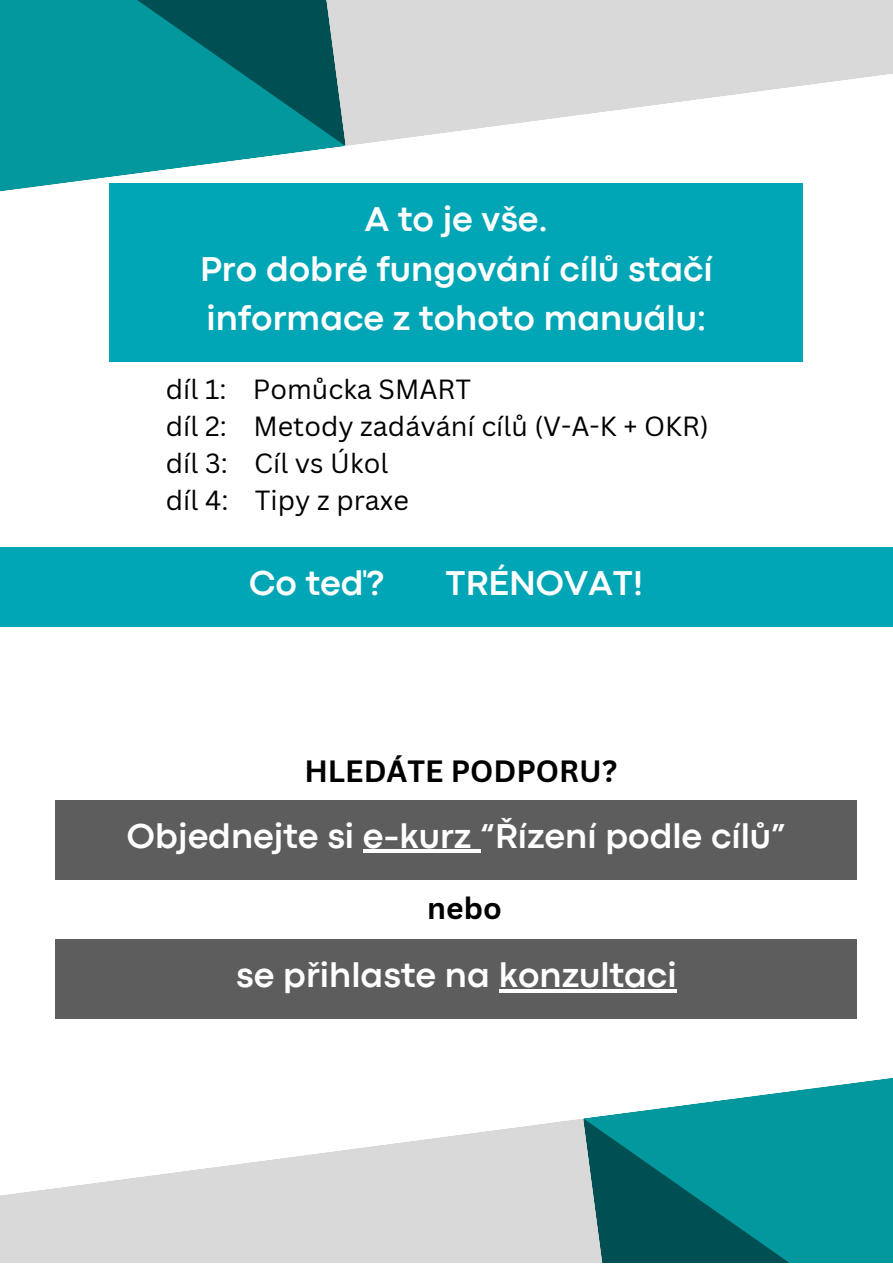
<style>
.page{position:relative;width:893px;height:1264px;background:#fff}
.page>*{position:absolute;margin:0;border:0;box-sizing:border-box;transform-origin:0 0}
.t1{font:700 36px/49.5px "Codec Pro";color:#fff}
.t2{font:700 30px "Canva Sans";color:#000}
.t3{font:27px "Canva Sans";color:#000}
</style>
<div class="page">
<svg style="left:345px;top:0;width:547px;height:184px;fill:#d9d9d9"></svg>
<svg style="left:0;top:0;width:345px;height:192px;background:#1d9397"></svg>
<svg style="left:0;top:1119px;width:583px;height:143px;fill:#d9d9d9"></svg>
<svg style="left:583px;top:1078px;width:309px;height:184px;background:#239398"></svg>
<div style="left:109px;top:184px;width:694px;height:178px;background:#00a6b6"></div>
<div style="left:56px;top:800px;width:801px;height:79px;background:#5d5d5d"></div>
<hr style="left:363px;top:849px;width:117px;height:4px;background:#fff">
<div style="left:0;top:547px;width:892px;height:80px;background:#00a6b6"></div>
<div style="left:56px;top:939px;width:801px;height:79px;background:#5d5d5d"></div>
<svg style="left:499px;top:989px;width:177px;height:3px"></svg>
<p class="t1" style="left:365px;top:197px;width:185px">A to je vše.</p>
<p class="t1" style="left:200px;top:246px;width:514px">Pro dobré fungování cílů stačí informace z tohoto manuálu:</p>
<p class="t3" style="left:166px;top:370px;width:306px">díl 1: Pomůcka SMART</p>
<p class="t3" style="left:166px;top:407px;width:544px">díl 2: Metody zadávání cílů (V-A-K + OKR)</p>
<p class="t3" style="left:166px;top:444px;width:224px">díl 3: Cíl vs Úkol</p>
<p class="t3" style="left:166px;top:481px;width:244px">díl 4: Tipy z praxe</p>
<p class="t1" style="left:249px;top:560px;width:137px">Co teď?</p>
<p class="t1" style="left:445px;top:560px;width:199px">TRÉNOVAT!</p>
<p class="t2" style="left:304px;top:750px;width:314px">HLEDÁTE PODPORU?</p>
<p class="t1" style="left:127px;top:813px;width:660px">Objednejte si e-kurz “Řízení podle cílů”</p>
<p class="t2" style="left:427px;top:887px;width:76px">nebo</p>
<p class="t1" style="left:236px;top:952px;width:442px">se přihlaste na konzultaci</p>
</div>
